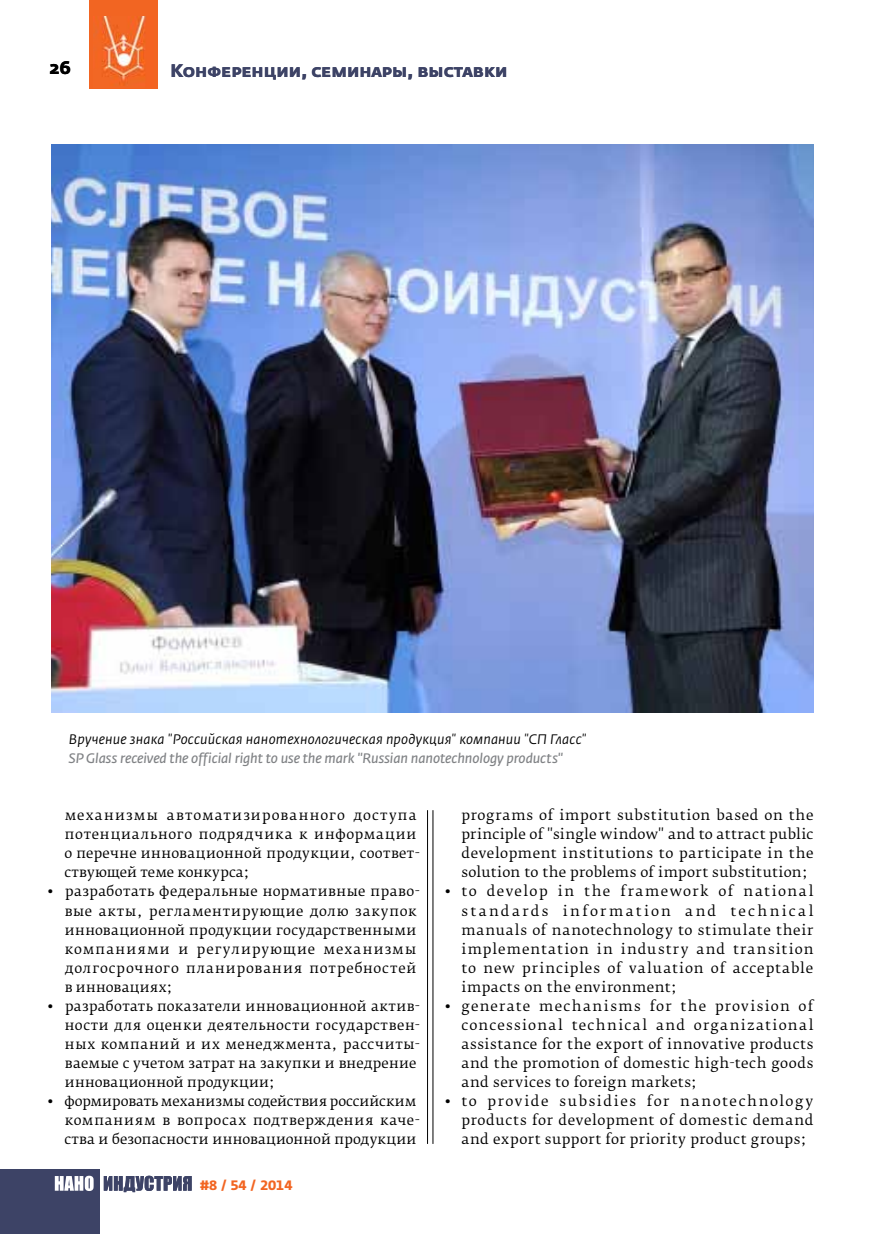
<style>
.page{position:relative;width:881px;height:1234px;background:#fff}
.page>*{position:absolute;margin:0;border:0;box-sizing:border-box;transform-origin:0 0}
.t1{font:700 18px "Fedra Sans Alt Pro";color:#3d4366}
.t2{font:700 18px "Fedra Sans Alt Pro";color:#000}
.t3{font:italic 13.65px "Fedra Sans Pro";letter-spacing:-.01em;color:#808285}
.t4{font:italic 13.65px "Fedra Sans Pro";letter-spacing:.015em;color:#000}
.t5{font:13.5px/19px "Fedra Serif B Pro";letter-spacing:.03em;color:#000;text-align:justify}
.t6{font:13.5px/19px "Fedra Serif B Pro";letter-spacing:.01em;color:#000}
.t7{font:700 13.5px "Fedra Sans Alt Pro";color:#f26522}
</style>
<div class="page">
<svg style="left:89px;top:0;width:69px;height:89px;fill:#f26522"></svg>
<div style="left:0;top:1169px;width:99px;height:64px;background:#3d4366"></div>
<svg style="left:55px;top:1175px;width:39px;height:15px"></svg>
<svg style="left:104px;top:1175px;width:87px;height:16px"></svg>
<hr style="left:427px;top:810px;width:1px;height:333px;background:#000">
<hr style="left:432px;top:810px;width:1px;height:333px;background:#000">
<img style="left:52px;top:144px;width:761px;height:568px">
<h1 class="t2" style="left:49px;top:56px;width:23px">26</h1>
<h1 class="t1" style="left:170px;top:60px;width:338px">Конференции, семинары, выставки</h1>
<p class="t4" style="left:69px;top:730px;width:518px">Вручение знака "Российская нанотехнологическая продукция" компании "СП Гласс"</p>
<p class="t3" style="left:69px;top:749px;width:495px">SP Glass received the official right to use the mark "Russian nanotechnology products"</p>
<p class="t5" style="left:64px;top:805px;width:357px;text-align:left">механизмы автоматизированного доступа потенциального подрядчика к информации о перечне инновационной продукции, соответ&shy;ствующей теме конкурса;</p>
<p class="t5" style="left:65px;top:882px;width:356px;text-align:left;text-indent:-18px">• разработать федеральные нормативные право&shy;вые акты, регламентирующие долю закупок инновационной продукции государственными компаниями и регулирующие механизмы долгосрочного планирования потребностей в инновациях;</p>
<p class="t5" style="left:65px;top:996px;width:356px;text-align:left;text-indent:-18px">• разработать показатели инновационной актив&shy;ности для оценки деятельности государствен&shy;ных компаний и их менеджмента, рассчиты&shy;ваемые с учетом затрат на закупки и внедрение инновационной продукции;</p>
<p class="t6" style="left:64px;top:1091px;width:357px;text-indent:-17px">• формировать механизмы содействия российским компаниям в вопросах подтверждения каче&shy;ства и безопасности инновационной продукции</p>
<p class="t7" style="left:200px;top:1175px;width:94px">#8 / 54 / 2014</p>
<p class="t5" style="left:461px;top:805px;width:353px">programs of import substitution based on the principle of "single window" and to attract public development institutions to participate in the solution to the problems of import substitution;</p>
<p class="t5" style="left:461px;top:882px;width:353px;text-indent:-17px">• to develop in the framework of national standards information and technical manuals of nanotechnology to stimulate their implementation in industry and transition to new principles of valuation of acceptable impacts on the environment;</p>
<p class="t5" style="left:461px;top:996px;width:353px;text-indent:-17px">• generate mechanisms for the provision of concessional technical and organizational assistance for the export of innovative products and the promotion of domestic high-tech goods and services to foreign markets;</p>
<p class="t5" style="left:461px;top:1091px;width:353px;text-indent:-17px">• to provide subsidies for nanotechnology products for development of domestic demand and export support for priority product groups;</p>
</div>
